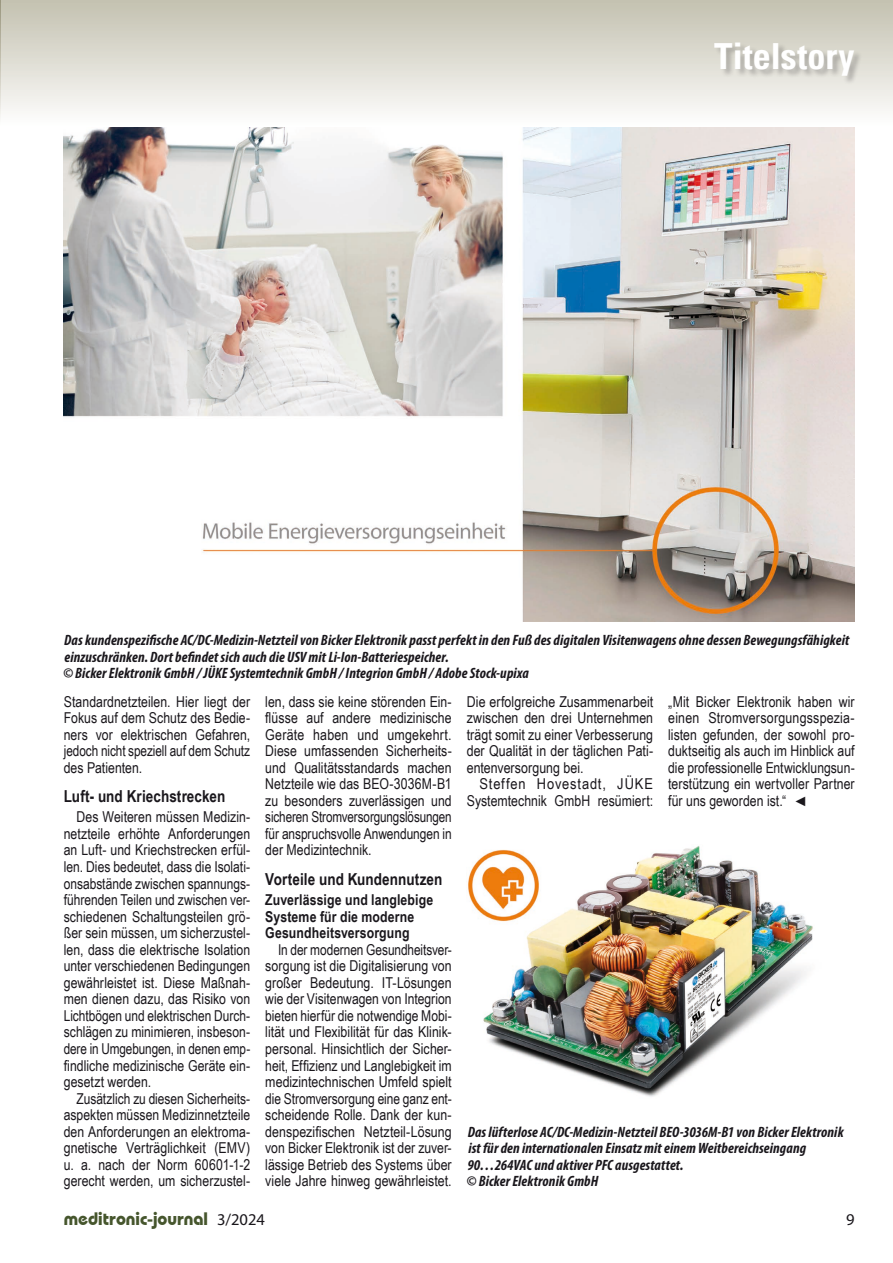
<style>
.page{position:relative;width:893px;height:1263px;background:#fff}
.page>*{position:absolute;margin:0;border:0;box-sizing:border-box;transform-origin:0 0}
.t1{font:700 condensed 36px "Univers";letter-spacing:.005em;color:#fff}
.t2{font:700 18px "Bauhaus IT Cby BT";color:#46562d}
.t3{font:700 16.5px "Arial Narrow";letter-spacing:.005em;color:#1a171c}
.t4{font:16.5px "Myriad Pro";color:#1a171c}
.t5{font:15px/16.5px "Arial Narrow";color:#1a171c;text-align:justify}
.t6{font:italic 700 condensed 15px/16.5px "Myriad Pro";letter-spacing:.005em;color:#1a171c}
.t7{font:700 15px/16.5px "Arial Narrow";letter-spacing:.01em;color:#1a171c}
.t8{font:15px/16.5px "Arial Narrow";color:#1a171c;text-align:right;scale:1.05 1}
.s1{font-family:"Arial";font-style:italic;font-size:13.5px}
.s2{font-family:"Myriad Pro";font-weight:400;font-size:16.5px;color:#1a171c}
</style>
<div class="page">
<div style="left:0;top:0;width:893px;height:128px;background:linear-gradient(to bottom,#c3c0af,#fefefe)"></div>
<svg style="left:0;top:0;width:1px;height:128px"></svg>
<div style="left:714px;top:43px;width:149px;height:42px;background:#1a171c;opacity:.25"></div>
<img style="left:468px;top:846px;width:345px;height:251px">
<img style="left:64px;top:128px;width:791px;height:493px">
<h1 class="t1" style="left:714px;top:34px;width:142px">Titelstory</h1>
<p class="t6" style="left:63px;top:631px;width:788px">Das kundenspezifische AC/DC-Medizin-Netzteil von Bicker Elektronik passt perfekt in den Fuß des digitalen Visitenwagens ohne dessen Bewegungsfähigkeit einzuschränken. Dort befindet sich auch die USV mit Li-Ion-Batteriespeicher.<br>© Bicker Elektronik GmbH / JÜKE Systemtechnik GmbH / Integrion GmbH / Adobe Stock-upixa</p>
<p class="t5" style="left:64px;top:692px;width:188px">Standardnetzteilen. Hier liegt der Fokus auf dem Schutz des Bedie&shy;ners vor elektrischen Gefahren, jedoch nicht speziell auf dem Schutz des Patienten.</p>
<p class="t3" style="left:64px;top:784px;width:163px">Luft- und Kriechstrecken</p>
<p class="t5" style="left:64px;top:808px;width:188px;text-indent:13px">Des Weiteren müssen Medizin&shy;netzteile erhöhte Anforderungen an Luft- und Kriechstrecken erfül&shy;len. Dies bedeutet, dass die Isolati&shy;onsabstände zwischen spannungs&shy;führenden Teilen und zwischen ver&shy;schiedenen Schaltungsteilen grö&shy;ßer sein müssen, um sicherzustel&shy;len, dass die elektrische Isolation unter verschiedenen Bedingungen gewährleistet ist. Diese Maßnah&shy;men dienen dazu, das Risiko von Lichtbögen und elektrischen Durch&shy;schlägen zu minimieren, insbeson&shy;dere in Umgebungen, in denen emp&shy;findliche medizinische Geräte ein&shy;gesetzt werden.</p>
<p class="t5" style="left:64px;top:1089px;width:188px;text-indent:13px">Zusätzlich zu diesen Sicherheits&shy;aspekten müssen Medizinnetzteile den Anforderungen an elektroma&shy;gnetische Verträglichkeit (EMV) u. a. nach der Norm 60601-1-2 gerecht werden, um sicherzustel-</p>
<p class="t5" style="left:265px;top:692px;width:188px">len, dass sie keine störenden Ein&shy;flüsse auf andere medizinische Geräte haben und umgekehrt.<br>Diese umfassenden Sicherheits&shy;und Qualitätsstandards machen Netzteile wie das BEO-3036M-B1 zu besonders zuverlässigen und sicheren Stromversorgungslösungen für anspruchsvolle Anwendungen in der Medizintechnik.</p>
<p class="t3" style="left:265px;top:866px;width:179px">Vorteile und Kundennutzen</p>
<p class="t7" style="left:265px;top:891px;width:170px">Zuverlässige und langlebige<br>Systeme für die moderne<br>Gesundheitsversorgung</p>
<p class="t5" style="left:265px;top:940px;width:188px;text-indent:13px">In der modernen Gesundheitsver&shy;sorgung ist die Digitalisierung von großer Bedeutung. IT-Lösungen wie der Visitenwagen von Integrion bieten hierfür die notwendige Mobi&shy;lität und Flexibilität für das Klinik&shy;personal. Hinsichtlich der Sicher&shy;heit, Effizienz und Langlebigkeit im medizintechnischen Umfeld spielt die Stromversorgung eine ganz ent&shy;scheidende Rolle. Dank der kun&shy;denspezifischen Netzteil-Lösung von Bicker Elektronik ist der zuver&shy;lässige Betrieb des Systems über viele Jahre hinweg gewährleistet.</p>
<p class="t5" style="left:467px;top:692px;width:188px">Die erfolgreiche Zusammenarbeit zwischen den drei Unternehmen trägt somit zu einer Verbesserung der Qualität in der täglichen Pati&shy;entenversorgung bei.</p>
<p class="t8" style="left:467px;top:775px;width:179px">Steffen Hovestadt, JÜKE<br>Systemtechnik GmbH resümiert:</p>
<p class="t5" style="left:668px;top:692px;width:188px">„Mit Bicker Elektronik haben wir einen Stromversorgungsspezia&shy;listen gefunden, der sowohl pro&shy;duktseitig als auch im Hinblick auf die professionelle Entwicklungsun&shy;terstützung ein wertvoller Partner für uns geworden ist.“ <span class="s1">◄</span></p>
<p class="t6" style="left:467px;top:1123px;width:378px">Das lüfterlose AC/DC-Medizin-Netzteil BEO-3036M-B1 von Bicker Elektronik ist für den internationalen Einsatz mit einem Weitbereichseingang 90…264VAC und aktiver PFC ausgestattet.<br>© Bicker Elektronik GmbH</p>
<p class="t2" style="left:64px;top:1207px;width:203px">meditronic-journal <span class="s2">3/2024</span></p>
<p class="t4" style="left:846px;top:1209px;width:10px">9</p>
</div>
